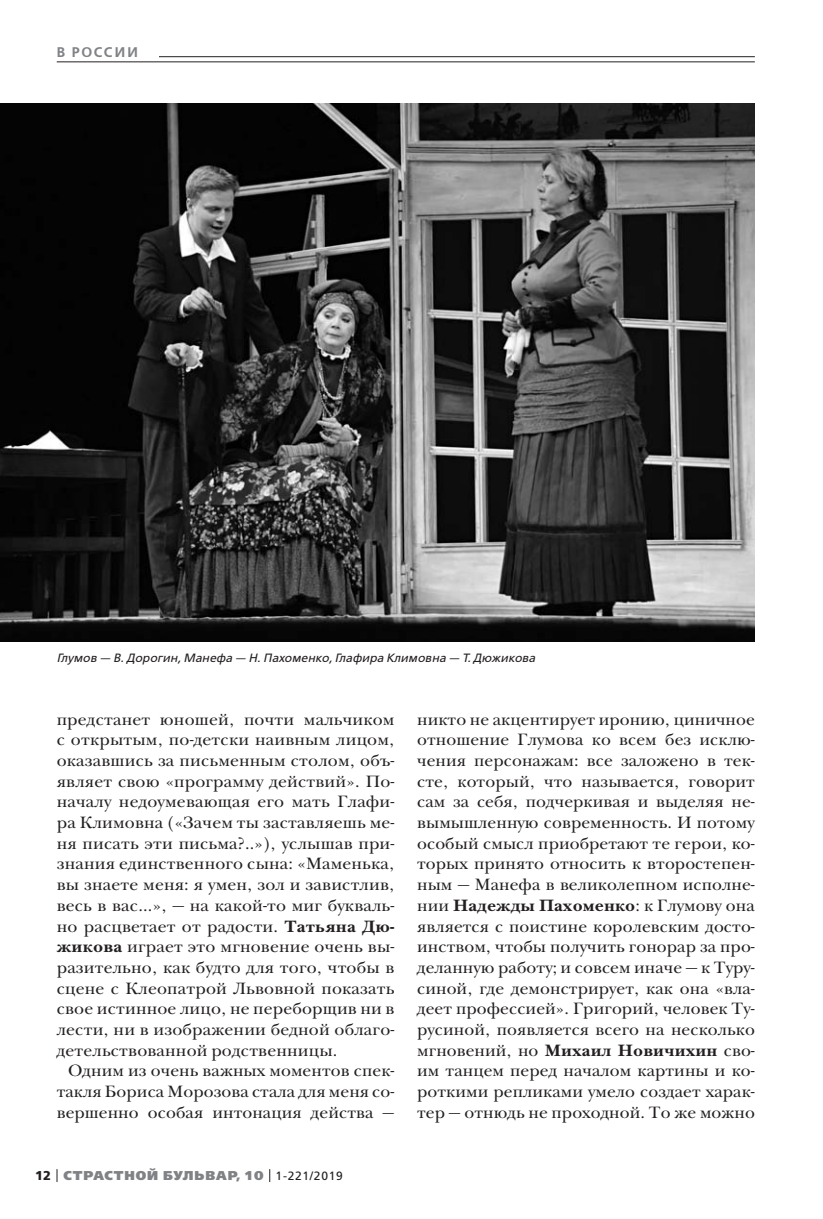
<style>
.page{position:relative;width:823px;height:1219px;background:#fff}
.page>*{position:absolute;margin:0;border:0;box-sizing:border-box;transform-origin:0 0}
.t1{font:17px/20.6px "New Baskerville ITC";letter-spacing:.005em;color:#231f20;text-align:justify}
.t2{font:600 14px "Free Set";letter-spacing:.105em;color:#808285}
.t3{font:800 12.8px "Free Set";letter-spacing:.07em;color:#808285}
.t4{font:italic 12px "Free Set";letter-spacing:.005em;color:#231f20}
.s1{font-weight:700}
.s2{font-weight:700;color:#231f20}
.s3{font-weight:400;font-size:12px;color:#231f20}
</style>
<div class="page">
<svg style="left:57px;top:1169px;width:1px;height:13px"></svg>
<svg style="left:269px;top:1169px;width:1px;height:13px"></svg>
<hr style="left:57px;top:56px;width:697px;height:1px;background:#231f20">
<div style="left:57px;top:41px;width:102px;height:21px;background:#fff"></div>
<hr style="left:57px;top:62px;width:697px;height:1px;background:#231f20">
<img style="left:0;top:104px;width:754px;height:538px">
<p class="t2" style="left:57px;top:45px;width:83px">В РОССИИ</p>
<p class="t4" style="left:57px;top:652px;width:480px">Глумов — В. Дорогин, Манефа — Н. Пахоменко, Глафира Климовна — Т. Дюжикова</p>
<p class="t1" style="left:57px;top:710px;width:339px">предстанет юношей, почти мальчиком с открытым, по-детски наивным лицом, оказавшись за письменным столом, объ&shy;являет свою «программу действий». По&shy;началу недоумевающая его мать Глафи&shy;ра Климовна («Зачем ты заставляешь ме&shy;ня писать эти письма?..»), услышав при&shy;знания единственного сына: «Маменька, вы знаете меня: я умен, зол и завистлив, весь в вас...», — на какой-то миг букваль&shy;но расцветает от радости. <span class="s1">Татьяна Дю&shy;жикова</span> играет это мгновение очень вы&shy;разительно, как будто для того, чтобы в сцене с Клеопатрой Львовной показать свое истинное лицо, не переборщив ни в лести, ни в изображении бедной облаго&shy;детельствованной родственницы.</p>
<p class="t1" style="left:57px;top:1062px;width:339px;text-indent:11px">Одним из очень важных моментов спек&shy;такля Бориса Морозова стала для меня со&shy;вершенно особая интонация действа —</p>
<p class="t3" style="left:35px;top:1169px;width:309px"><span class="s2">12</span> СТРАСТНОЙ БУЛЬВАР, 10 <span class="s3">1-221/2019</span></p>
<p class="t1" style="left:417px;top:710px;width:339px">никто не акцентирует иронию, циничное отношение Глумова ко всем без исклю&shy;чения персонажам: все заложено в тек&shy;сте, который, что называется, говорит сам за себя, подчеркивая и выделяя не&shy;вымышленную современность. И потому особый смысл приобретают те герои, ко&shy;торых принято относить к второстепен&shy;ным — Манефа в великолепном исполне&shy;нии <span class="s1">Надежды Пахоменко</span>: к Глумову она является с поистине королевским досто&shy;инством, чтобы получить гонорар за про&shy;деланную работу; и совсем иначе — к Туру&shy;синой, где демонстрирует, как она «вла&shy;деет профессией». Григорий, человек Ту&shy;русиной, появляется всего на несколько мгновений, но <span class="s1">Михаил Новичихин</span> сво&shy;им танцем перед началом картины и ко&shy;роткими репликами умело создает харак&shy;тер — отнюдь не проходной. То же можно</p>
</div>
